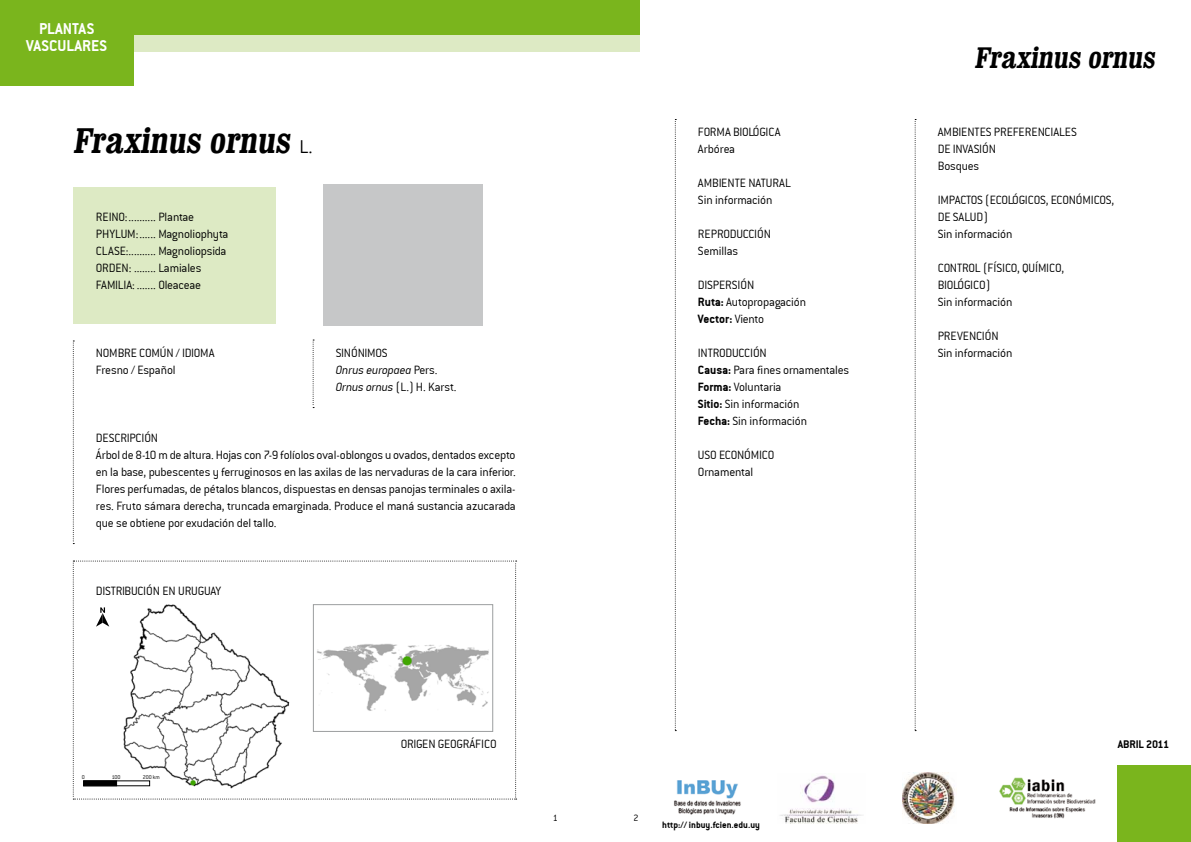
<style>
.page{position:relative;width:1191px;height:842px;background:#fff}
.page>*{position:absolute;margin:0;border:0;box-sizing:border-box;transform-origin:0 0}
.t1{font:700 condensed 36px "Clarendon";color:#000}
.t2{font:700 condensed 30px "Clarendon";color:#000}
.t3{font:17px/17px "Conduit ITCTT Bold";color:#fff;text-align:center}
.t4{font:13px/17px "Conduit ITCTT Light";letter-spacing:-.015em;color:#000}
.t5{font:13px "Conduit ITCTT Bold";color:#000}
.t6{font:12px "Conduit ITCTT Bold";letter-spacing:-.01em;color:#000}
.t7{font:10px "Conduit ITCTT Bold";color:#000}
.t8{font:10px "Conduit ITCTT Light";color:#000}
.t9{font:6px "Conduit ITCTT Light";color:#000}
.s1{font-family:"Conduit ITCTT Light";font-weight:400;font-stretch:normal;font-size:20px}
.s2{font-style:italic}
.s3{font-family:"Conduit ITCTT Bold"}
.s4{font-family:"Conduit ITCTT Light"}
</style>
<div class="page">
<div style="left:73px;top:187px;width:203px;height:136px;background:#ddeac4"></div>
<div style="left:0;top:34px;width:639px;height:17px;background:#ddeac4"></div>
<div style="left:0;top:0;width:639px;height:34px;background:#7ab51d"></div>
<div style="left:0;top:0;width:133px;height:85px;background:#7ab51d"></div>
<div style="left:1117px;top:765px;width:74px;height:77px;background:#7ab51d"></div>
<svg style="left:73px;top:340px;width:1px;height:204px"></svg>
<svg style="left:313px;top:340px;width:1px;height:68px"></svg>
<img style="left:674px;top:780px;width:67px;height:35px">
<img style="left:902px;top:773px;width:53px;height:51px">
<img style="left:780px;top:775px;width:83px;height:48px">
<img style="left:999px;top:778px;width:96px;height:41px">
<svg style="left:675px;top:119px;width:1px;height:612px"></svg>
<svg style="left:914px;top:119px;width:2px;height:612px"></svg>
<svg style="left:73px;top:561px;width:443px;height:238px"></svg>
<div style="left:83px;top:780px;width:34px;height:6px;background:#000"></div>
<div style="left:83px;top:780px;width:67px;height:6px;border:1px solid #000"></div>
<div style="left:323px;top:184px;width:160px;height:142px;background:#c6c7c8"></div>
<h3 class="t3" style="left:26px;top:20px;width:82px">PLANTAS<br>VASCULARES</h3>
<h1 class="t1" style="left:73px;top:118px;width:241px">Fraxinus ornus <span class="s1">L .</span></h1>
<p class="t4" style="left:96px;top:208px;width:134px">REINO:.......... Plantae<br>PHYLUM:...... Magnoliophyta<br>CLASE:.......... Magnoliopsida<br>ORDEN: ........ Lamiales<br>FAMILIA: ....... Oleaceae</p>
<p class="t4" style="left:96px;top:344px;width:120px">NOMBRE COMÚN / IDIOMA<br>Fresno / Español</p>
<p class="t4" style="left:336px;top:344px;width:122px">SINÓNIMOS<br><span class="s2">Onrus europaea</span> Pers.<br><span class="s2">Ornus ornus</span> (L.) H. Karst.</p>
<p class="t4" style="left:96px;top:429px;width:421px">DESCRIPCIÓN<br>Árbol de 8-10 m de altura. Hojas con 7-9 folíolos oval-oblongos u ovados, dentados excepto en la base, pubescentes y ferruginosos en las axilas de las nervaduras de la cara inferior.<br>Flores perfumadas, de pétalos blancos, dispuestas en densas panojas terminales o axila&shy;res. Fruto sámara derecha, truncada emarginada. Produce el maná sustancia azucarada que se obtiene por exudación del tallo.</p>
<p class="t4" style="left:96px;top:582px;width:127px">DISTRIBUCIÓN EN URUGUAY</p>
<p class="t4" style="left:698px;top:123px;width:84px">FORMA BIOlÓGICA<br>Arbórea</p>
<p class="t4" style="left:698px;top:174px;width:13px">Ambiente</p>
<p class="t4" style="left:698px;top:174px;width:76px;text-indent:50px">natural<br>Sin información</p>
<p class="t4" style="left:698px;top:225px;width:42px">Reproducción<br>Semillas</p>
<p class="t4" style="left:698px;top:276px;width:110px">Dispersión<br><span class="s3">Ruta:</span> Autopropagación</p>
<p class="t5" style="left:698px;top:311px;width:68px">Vector: <span class="s4">Viento</span></p>
<p class="t4" style="left:698px;top:344px;width:153px">Introducción<br><span class="s3">Causa:</span> Para fines ornamentales<br><span class="s3">Forma:</span> Voluntaria<br><span class="s3">Sitio:</span> Sin información<br><span class="s3">Fecha:</span> Sin información</p>
<p class="t4" style="left:698px;top:446px;width:78px">USO ECONÓMICO<br>Ornamental</p>
<p class="t9" style="left:82px;top:773px;width:5px">0</p>
<p class="t9" style="left:112px;top:773px;width:10px">100</p>
<p class="t9" style="left:143px;top:773px;width:19px">200 km</p>
<p class="t4" style="left:401px;top:735px;width:97px">ORIGEN GEOGRÁFICO</p>
<p class="t8" style="left:553px;top:812px;width:7px">1</p>
<p class="t8" style="left:633px;top:812px;width:7px">2</p>
<p class="t7" style="left:662px;top:819px;width:99px">http:// inbuy.fcien.edu.uy</p>
<h2 class="t2" style="left:974px;top:39px;width:187px">Fraxinus ornus</h2>
<p class="t4" style="left:937px;top:124px;width:13px">Ambientes</p>
<p class="t4" style="left:994px;top:124px;width:7px">preferenciales</p>
<p class="t4" style="left:937px;top:141px;width:43px">de invasión<br>Bosques</p>
<p class="t4" style="left:937px;top:192px;width:10px">Impactos</p>
<p class="t4" style="left:985px;top:192px;width:12px">(ecológicos</p>
<p class="t4" style="left:1045px;top:192px;width:70px">, ECONÓMICOS,</p>
<p class="t4" style="left:937px;top:209px;width:76px">DE SALUD)<br>Sin información</p>
<p class="t4" style="left:937px;top:260px;width:13px">Control</p>
<p class="t4" style="left:983px;top:260px;width:62px">(físico, químico</p>
<p class="t4" style="left:1061px;top:260px;width:4px">,</p>
<p class="t4" style="left:937px;top:277px;width:7px">biológico</p>
<p class="t4" style="left:937px;top:277px;width:76px;text-indent:48px">)<br>Sin información</p>
<p class="t4" style="left:937px;top:328px;width:76px">Prevención<br>Sin información</p>
<p class="t6" style="left:1117px;top:737px;width:53px">ABRIL 2011</p>
</div>
